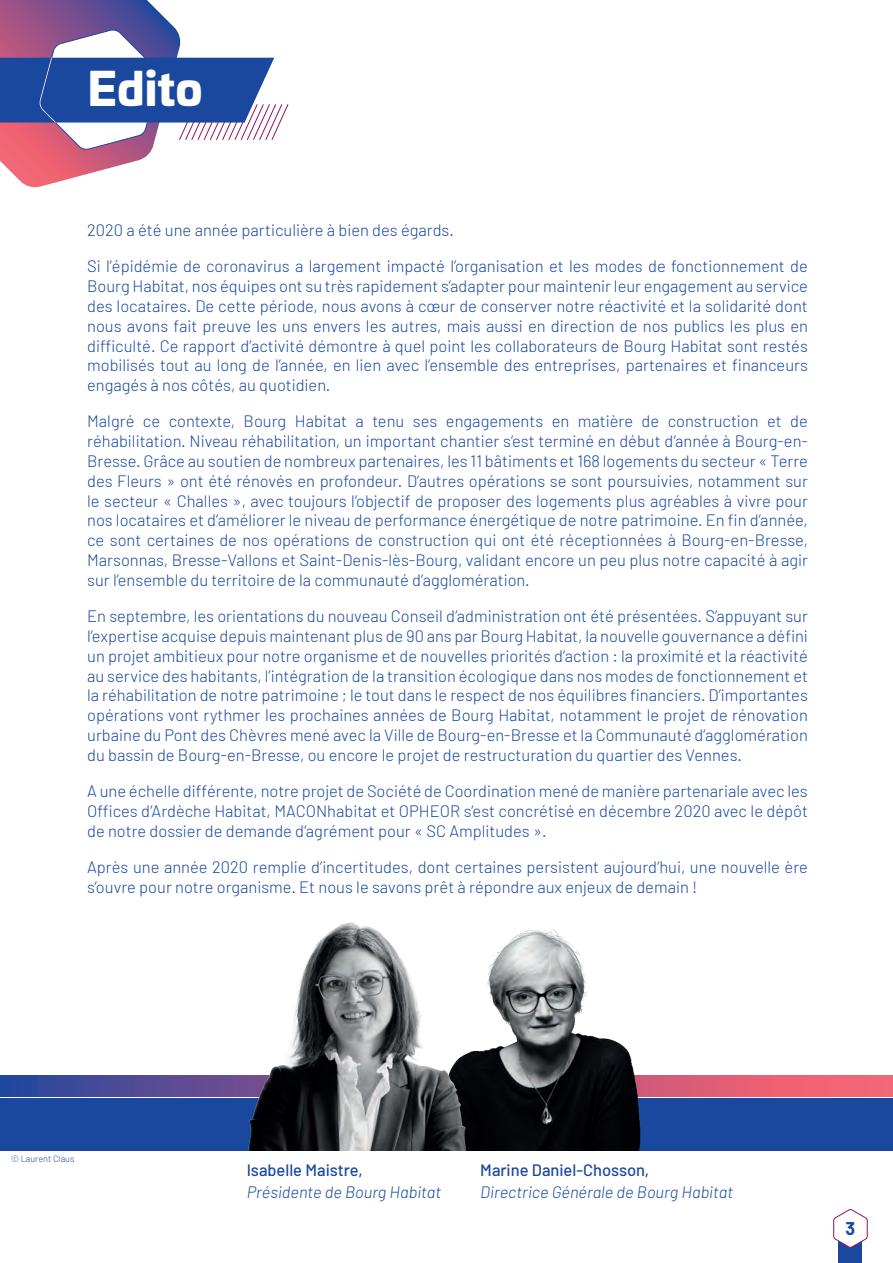
<style>
.page{position:relative;width:893px;height:1263px;background:#fff}
.page>*{position:absolute;margin:0;border:0;box-sizing:border-box;transform-origin:0 0}
.t1{font:900 45px "Univia Pro";color:#fff}
.t2{font:700 18px "Barlow";color:#19489e}
.t3{font:300 16.5px/19.8px "Barlow";color:#19489e;text-align:justify}
.t4{font:italic 300 16.5px "Barlow";color:#19489e}
.t5{font:500 16.5px "Barlow";color:#19489e}
.t6{font:300 9px "Barlow";color:#19489e}
</style>
<div class="page">
<svg style="left:0;top:1076px;width:893px;height:21px;background:#995585"></svg>
<div style="left:0;top:1098px;width:893px;height:52px;background:#19489e"></div>
<svg style="left:0;top:0;width:289px;height:188px"></svg>
<div style="left:838px;top:1233px;width:24px;height:30px;background:#19489e"></div>
<svg style="left:833px;top:1209px;width:35px;height:39px"></svg>
<img style="left:480px;top:929px;width:164px;height:221px">
<img style="left:246px;top:922px;width:234px;height:228px">
<h1 class="t1" style="left:87px;top:52px;width:117px">Edito</h1>
<p class="t3" style="left:87px;top:220px;width:368px">2020 a été une année particulière à bien des égards.</p>
<p class="t3" style="left:87px;top:256px;width:722px">Si l’épidémie de coronavirus a largement impacté l’organisation et les modes de fonctionnement de Bourg Habitat, nos équipes ont su très rapidement s’adapter pour maintenir leur engagement au service des locataires. De cette période, nous avons à cœur de conserver notre réactivité et la solidarité dont nous avons fait preuve les uns envers les autres, mais aussi en direction de nos publics les plus en difficulté. Ce rapport d’activité démontre à quel point les collaborateurs de Bourg Habitat sont restés mobilisés tout au long de l’année, en lien avec l’ensemble des entreprises, partenaires et financeurs engagés à nos côtés, au quotidien.</p>
<p class="t3" style="left:87px;top:411px;width:722px">Malgré ce contexte, Bourg Habitat a tenu ses engagements en matière de construction et de réhabilitation. Niveau réhabilitation, un important chantier s’est terminé en début d’année à Bourg-en-Bresse. Grâce au soutien de nombreux partenaires, les 11 bâtiments et 168 logements du secteur « Terre des Fleurs » ont été rénovés en profondeur. D’autres opérations se sont poursuivies, notamment sur le secteur « Challes », avec toujours l’objectif de proposer des logements plus agréables à vivre pour nos locataires et d’améliorer le niveau de performance énergétique de notre patrimoine. En fin d’année, ce sont certaines de nos opérations de construction qui ont été réceptionnées à Bourg-en-Bresse, Marsonnas, Bresse-Vallons et Saint-Denis-lès-Bourg, validant encore un peu plus notre capacité à agir sur l’ensemble du territoire de la communauté d’agglomération.</p>
<p class="t3" style="left:87px;top:606px;width:722px">En septembre, les orientations du nouveau Conseil d’administration ont été présentées. S’appuyant sur l’expertise acquise depuis maintenant plus de 90 ans par Bourg Habitat, la nouvelle gouvernance a défini un projet ambitieux pour notre organisme et de nouvelles priorités d’action : la proximité et la réactivité au service des habitants, l’intégration de la transition écologique dans nos modes de fonctionnement et la réhabilitation de notre patrimoine ; le tout dans le respect de nos équilibres financiers. D’importantes opérations vont rythmer les prochaines années de Bourg Habitat, notamment le projet de rénovation urbaine du Pont des Chèvres mené avec la Ville de Bourg-en-Bresse et la Communauté d’agglomération du bassin de Bourg-en-Bresse, ou encore le projet de restructuration du quartier des Vennes.</p>
<p class="t3" style="left:87px;top:781px;width:722px">A une échelle différente, notre projet de Société de Coordination mené de manière partenariale avec les Offices d’Ardèche Habitat, MACONhabitat et OPHEOR s’est concrétisé en décembre 2020 avec le dépôt de notre dossier de demande d’agrément pour « SC Amplitudes ».</p>
<p class="t3" style="left:87px;top:857px;width:722px">Après une année 2020 remplie d’incertitudes, dont certaines persistent aujourd’hui, une nouvelle ère s’ouvre pour notre organisme. Et nous le savons prêt à répondre aux enjeux de demain !</p>
<p class="t6" style="left:11px;top:1153px;width:65px">© Laurent Claus</p>
<p class="t5" style="left:247px;top:1160px;width:118px">Isabelle Maistre,</p>
<p class="t4" style="left:247px;top:1181px;width:196px">Présidente de Bourg Habitat</p>
<p class="t5" style="left:480px;top:1160px;width:170px">Marine Daniel-Chosson,</p>
<p class="t4" style="left:480px;top:1181px;width:254px">Directrice Générale de Bourg Habitat</p>
<p class="t2" style="left:846px;top:1217px;width:11px">3</p>
</div>
